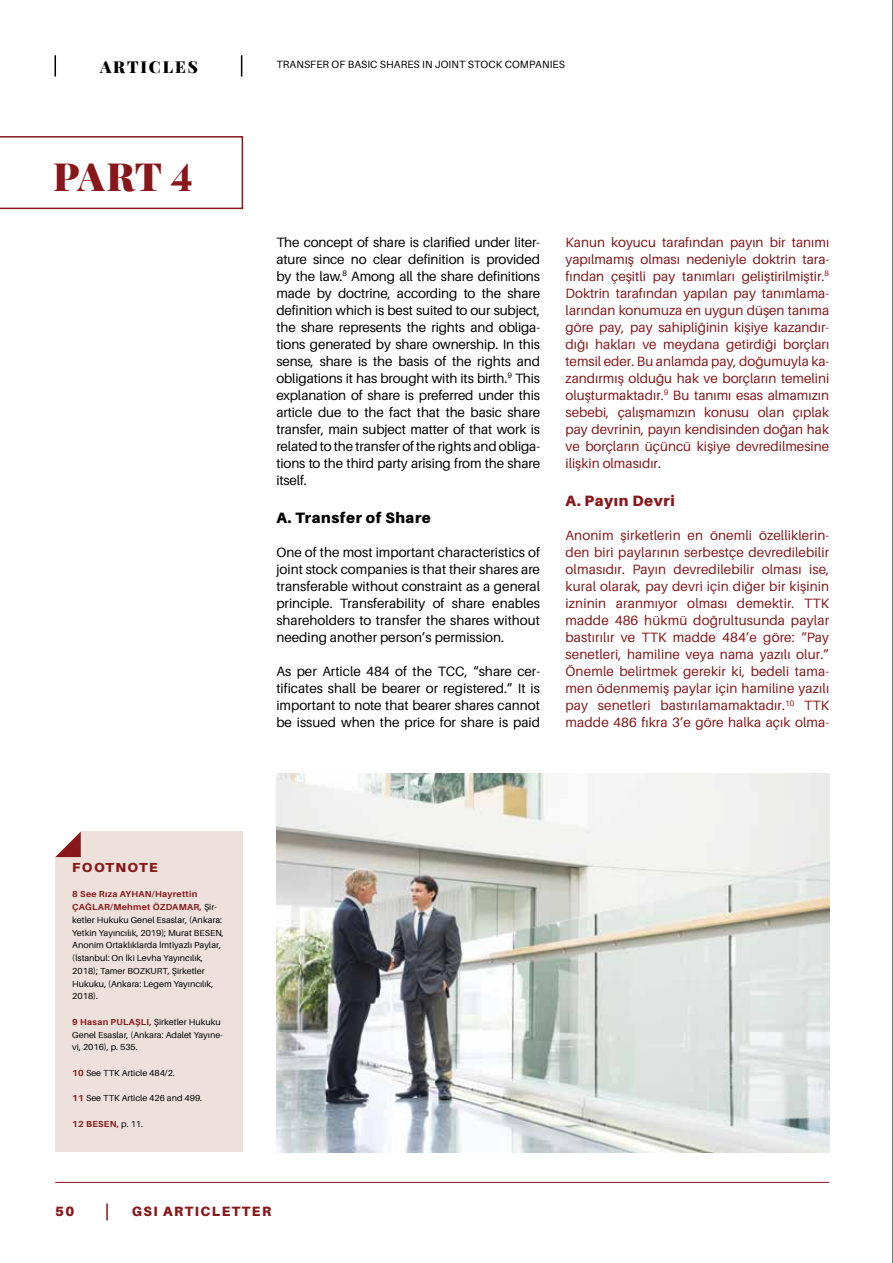
<style>
.page{position:relative;width:893px;height:1263px;background:#fff}
.page>*{position:absolute;margin:0;border:0;box-sizing:border-box;transform-origin:0 0}
.t1{font:900 39px "Playfair Display";color:#87171a}
.t2{font:900 16.5px "Playfair Display";letter-spacing:.12em;color:#000}
.t3{font:900 15px "Aileron";letter-spacing:.04em;color:#000}
.t4{font:900 15px "Aileron";letter-spacing:.04em;color:#87171a}
.t5{font:13.5px/17px "Aileron";color:#87171a;text-align:justify}
.t6{font:13.5px/17px "Aileron";color:#000;text-align:justify}
.t7{font:900 13.5px "Aileron";letter-spacing:.11em;color:#87171a}
.t8{font:900 13.05px "Aileron";letter-spacing:.1em;color:#87171a}
.t9{font:10.5px "Aileron";letter-spacing:.01em;color:#000}
.t10{font:8.7px/12.8px "Aileron";color:#000}
.t11{font:700 8.7px "Aileron";letter-spacing:.03em;color:#87171a}
.s1{font-weight:700;color:#87171a}
.s2{font-weight:400;color:#000}
</style>
<div class="page">
<svg style="left:0;top:136px;width:243px;height:73px"></svg>
<hr style="left:55px;top:1182px;width:774px;height:1px;background:#87171a">
<svg style="left:106px;top:1203px;width:2px;height:17px"></svg>
<svg style="left:55px;top:55px;width:1px;height:22px"></svg>
<svg style="left:241px;top:55px;width:1px;height:22px"></svg>
<hr style="left:892px;top:0;width:1px;height:1263px;background:#000">
<img style="left:276px;top:773px;width:553px;height:379px">
<div style="left:55px;top:831px;width:187px;height:321px;background:#eee1db"></div>
<svg style="left:55px;top:831px;width:26px;height:26px"></svg>
<p class="t2" style="left:100px;top:54px;width:99px">ARTICLES</p>
<h1 class="t1" style="left:53px;top:146px;width:141px">PART 4</h1>
<p class="t8" style="left:72px;top:859px;width:87px">FOOTNOTE</p>
<p class="t10" style="left:72px;top:888px;width:153px"><span class="s1">8 See Rıza AYHAN/Hayrettin<br>ÇAĞLAR/Mehmet ÖZDAMAR,</span> Şir&shy;ketler Hukuku Genel Esaslar, (Ankara:<br>Yetkin Yayıncılık, 2019); Murat BESEN,<br>Anonim Ortaklıklarda İmtiyazlı Paylar, (İstanbul: On İki Levha Yayıncılık,<br>2018); Tamer BOZKURT, Şirketler<br>Hukuku, (Ankara: Legem Yayıncılık,<br>2018).</p>
<p class="t10" style="left:72px;top:1015px;width:152px"><span class="s1">9 Hasan PULAŞLI,</span> Şirketler Hukuku<br>Genel Esaslar, (Ankara: Adalet Yayıne&shy;vi, 2016), p. 535.</p>
<p class="t10" style="left:72px;top:1066px;width:104px"><span class="s1">10</span> See TTK Article 484/2.</p>
<p class="t10" style="left:72px;top:1092px;width:131px"><span class="s1">11</span> See TTK Article 426 and 499.</p>
<p class="t11" style="left:72px;top:1119px;width:72px">12 BESEN, <span class="s2">p. 11.</span></p>
<p class="t9" style="left:276px;top:59px;width:290px">TRANSFER OF BASIC SHARES IN JOINT STOCK COMPANIES</p>
<p class="t6" style="left:276px;top:234px;width:265px">The concept of share is clarified under liter&shy;ature since no clear definition is provided by the law.<sup>8</sup> Among all the share definitions made by doctrine, according to the share definition which is best suited to our subject, the share represents the rights and obliga&shy;tions generated by share ownership. In this sense, share is the basis of the rights and obligations it has brought with its birth.<sup>9</sup> This explanation of share is preferred under this article due to the fact that the basic share transfer, main subject matter of that work is related to the transfer of the rights and obliga&shy;tions to the third party arising from the share itself.</p>
<p class="t3" style="left:276px;top:509px;width:156px">A. Transfer of Share</p>
<p class="t6" style="left:276px;top:544px;width:265px">One of the most important characteristics of joint stock companies is that their shares are transferable without constraint as a general principle. Transferability of share enables shareholders to transfer the shares without needing another person’s permission.</p>
<p class="t6" style="left:276px;top:663px;width:265px">As per Article 484 of the TCC, “share cer&shy;tificates shall be bearer or registered.” It is important to note that bearer shares cannot be issued when the price for share is paid</p>
<p class="t5" style="left:566px;top:234px;width:265px">Kanun koyucu tarafından payın bir tanımı yapılmamış olması nedeniyle doktrin tara&shy;fından çeşitli pay tanımları geliştirilmiştir.<sup>8<br></sup>Doktrin tarafından yapılan pay tanımlama&shy;larından konumuza en uygun düşen tanıma göre pay, pay sahipliğinin kişiye kazandır&shy;dığı hakları ve meydana getirdiği borçları temsil eder. Bu anlamda pay, doğumuyla ka&shy;zandırmış olduğu hak ve borçların temelini oluşturmaktadır.<sup>9</sup> Bu tanımı esas almamızın sebebi, çalışmamızın konusu olan çıplak pay devrinin, payın kendisinden doğan hak ve borçların üçüncü kişiye devredilmesine ilişkin olmasıdır.</p>
<p class="t4" style="left:566px;top:492px;width:111px">A. Payın Devri</p>
<p class="t5" style="left:566px;top:527px;width:265px">Anonim şirketlerin en önemli özelliklerin&shy;den biri paylarının serbestçe devredilebilir olmasıdır. Payın devredilebilir olması ise, kural olarak, pay devri için diğer bir kişinin izninin aranmıyor olması demektir. TTK madde 486 hükmü doğrultusunda paylar bastırılır ve TTK madde 484’e göre: “Pay senetleri, hamiline veya nama yazılı olur.” Önemle belirtmek gerekir ki, bedeli tama&shy;men ödenmemiş paylar için hamiline yazılı pay senetleri bastırılamamaktadır.<sup>10</sup> TTK madde 486 fıkra 3’e göre halka açık olma-</p>
<p class="t7" style="left:55px;top:1203px;width:21px">50</p>
<p class="t7" style="left:132px;top:1203px;width:141px">GSI ARTICLETTER</p>
</div>
